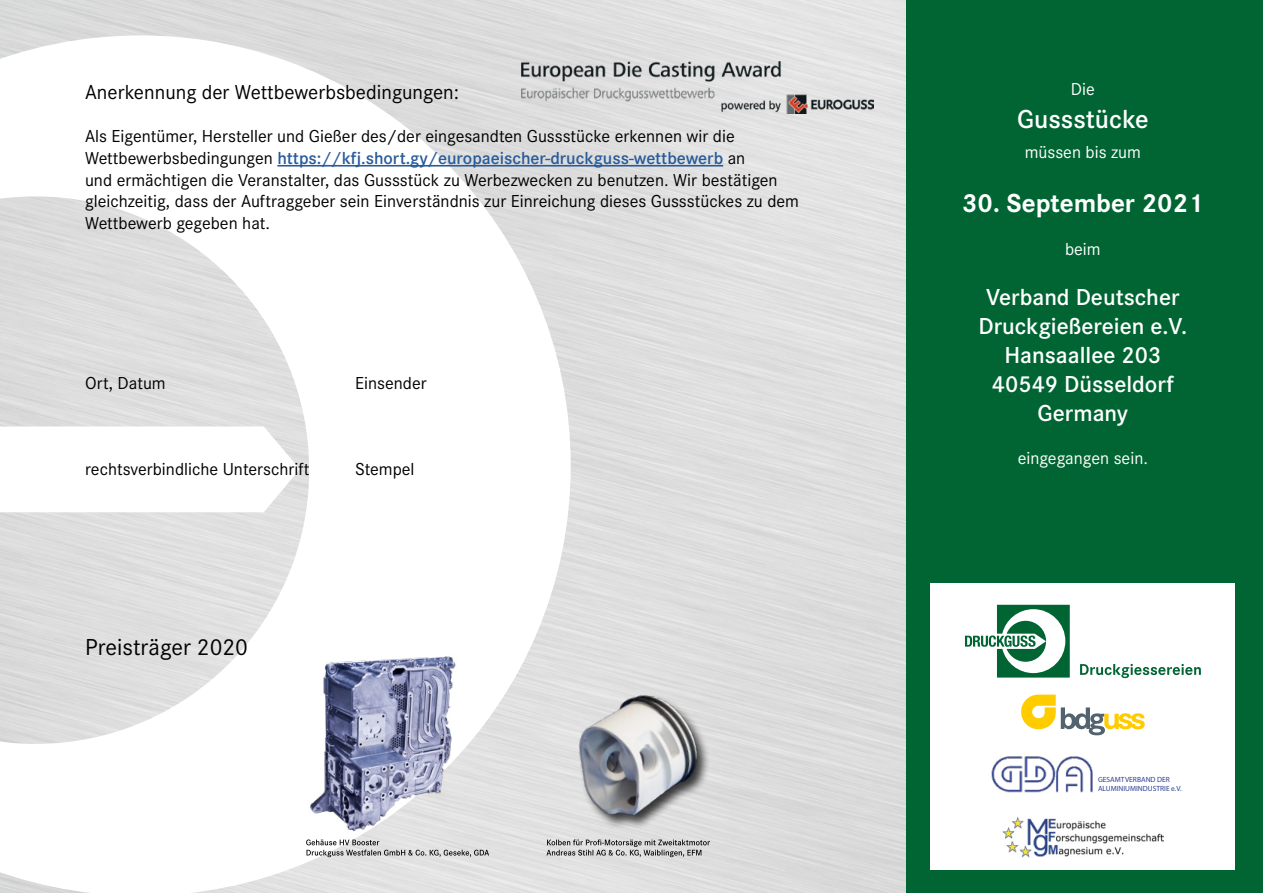
<style>
.page{position:relative;width:1263px;height:893px;background:#fff}
.page>*{position:absolute;margin:0;border:0;box-sizing:border-box;transform-origin:0 0}
.t1{font:700 27px "Corporate S";color:#fff}
.t2{font:600 27px "Corporate S";color:#fff}
.t3{font:600 24px/28.8px "Corporate S";color:#fff;text-align:center}
.t4{font:24px "Corporate S";color:#000}
.t5{font:21px "Corporate S";color:#000}
.t6{font:18px/21.6px "Corporate S";color:#000}
.t7{font:18px "Corporate S";color:#fff}
.t8{font:7.5px/9px "Myriad Pro";color:#2c3f92}
.s1{font-weight:600;color:#275b9b}
</style>
<div class="page">
<div style="left:0;top:0;width:906px;height:893px;background:#dfdfdf"></div>
<div style="left:906px;top:0;width:357px;height:893px;background:#006533"></div>
<svg style="left:0;top:35px;width:571px;height:858px"></svg>
<img style="left:309px;top:643px;width:177px;height:196px">
<img style="left:502px;top:644px;width:293px;height:219px">
<svg style="left:306px;top:839px;width:183px;height:18px;background:#c4c4c4"></svg>
<svg style="left:546px;top:839px;width:164px;height:18px;background:#b1b1b1"></svg>
<hr style="left:277px;top:165px;width:446px;height:2px;background:#275b9b">
<img style="left:522px;top:61px;width:351px;height:53px">
<div style="left:931px;top:583px;width:304px;height:286px;background:#fff"></div>
<img style="left:1002px;top:816px;width:162px;height:41px">
<svg style="left:1021px;top:695px;width:124px;height:40px"></svg>
<svg style="left:965px;top:605px;width:105px;height:73px"></svg>
<svg style="left:1080px;top:664px;width:121px;height:14px"></svg>
<img style="left:991px;top:756px;width:102px;height:37px">
<p class="t5" style="left:85px;top:78px;width:376px">Anerkennung der Wettbewerbsbedingungen:</p>
<p class="t6" style="left:85px;top:125px;width:715px">Als Eigentümer, Hersteller und Gießer des/der eingesandten Gussstücke erkennen wir die Wettbewerbsbedingungen <span class="s1">https://kfj.short.gy/europaeischer-druckguss-wettbewerb</span> an<br>und ermächtigen die Veranstalter, das Gussstück zu Werbezwecken zu benutzen. Wir bestätigen gleichzeitig, dass der Auftraggeber sein Einverständnis zur Einreichung dieses Gussstückes zu dem Wettbewerb gegeben hat.</p>
<p class="t6" style="left:85px;top:371px;width:82px">Ort, Datum</p>
<p class="t6" style="left:355px;top:371px;width:73px">Einsender</p>
<p class="t6" style="left:85px;top:458px;width:226px">rechtsverbindliche Unterschrift</p>
<p class="t6" style="left:355px;top:458px;width:61px">Stempel</p>
<h2 class="t4" style="left:85px;top:632px;width:165px">Preisträger 2020</h2>
<p class="t7" style="left:1071px;top:78px;width:26px">Die</p>
<h1 class="t2" style="left:1017px;top:101px;width:133px">Gussstücke</h1>
<p class="t7" style="left:1025px;top:140px;width:118px">müssen bis zum</p>
<h1 class="t1" style="left:962px;top:184px;width:243px">30. September 2021</h1>
<p class="t7" style="left:1065px;top:237px;width:37px">beim</p>
<h2 class="t3" style="left:978px;top:282px;width:210px">Verband Deutscher<br>Druckgießereien e.V.<br>Hansaallee 203<br>40549 Düsseldorf<br>Germany</h2>
<p class="t7" style="left:1018px;top:446px;width:132px">eingegangen sein.</p>
<p class="t8" style="left:1098px;top:775px;width:85px">GESAMTVERBAND DER<br>ALUMINIUMINDUSTRIE e.V.</p>
</div>
